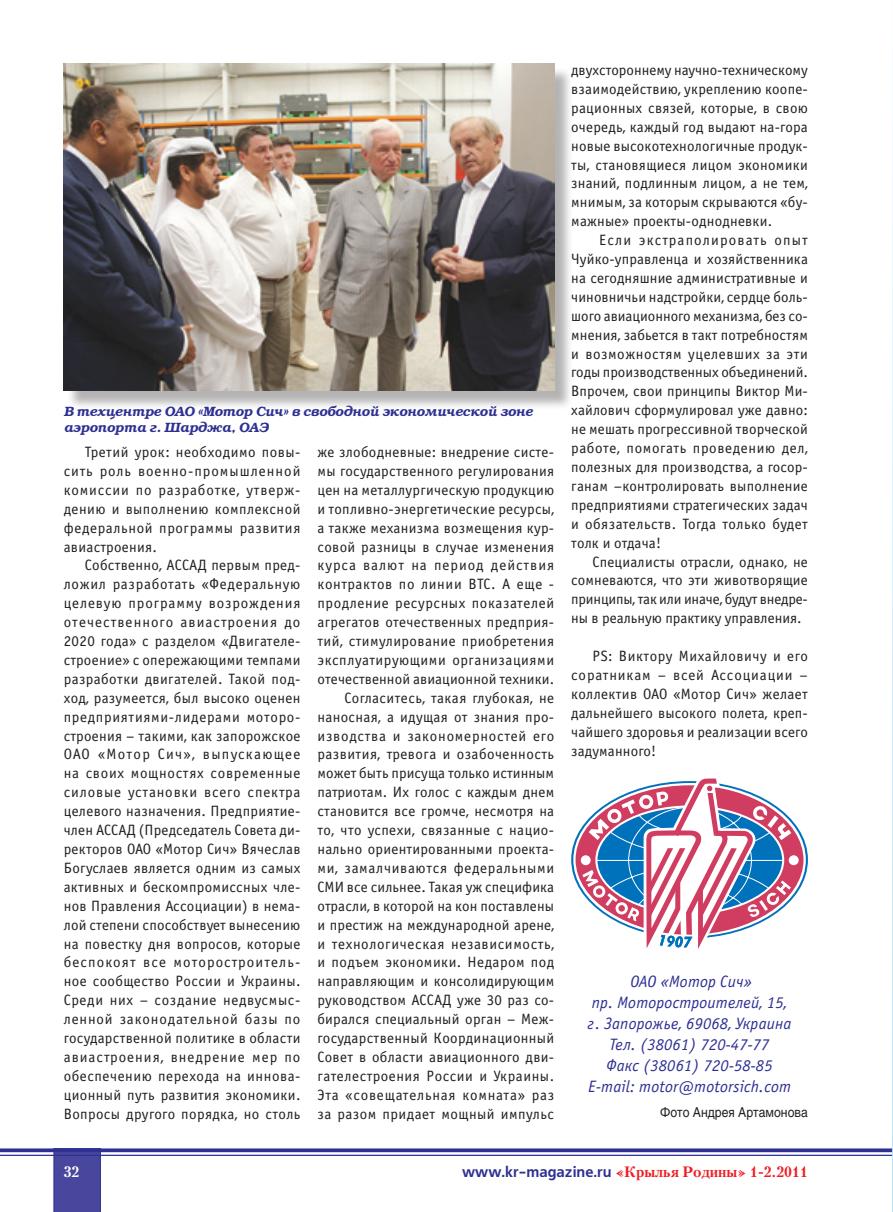
<style>
.page{position:relative;width:893px;height:1212px;background:#fff}
.page>*{position:absolute;margin:0;border:0;box-sizing:border-box;transform-origin:0 0}
.t1{font:italic 16.5px "Officina Sans C";letter-spacing:.01em;color:#2e3092}
.t2{font:15px/18.9px "Officina Sans C";letter-spacing:.015em;color:#231f20;text-align:justify}
.t3{font:700 15px "Petersburg C";color:#ee1d23}
.t4{font:700 15px "Petersburg C";color:#fff}
.podpis{font:italic 600 13.5px/16.2px "Bookman C";color:#2e3092}
.содержание{font:13.5px "Helios";color:#231f20;scale:.9 1}
.s1{font-family:"Free Set C";color:#2e3092}
</style>
<div class="page">
<div style="left:54px;top:1152px;width:47px;height:60px;background:#48479d"></div>
<svg style="left:0;top:1148px;width:892px;height:4px;background:#44469d"></svg>
<hr style="left:0;top:1154px;width:893px;height:2px;background:#2e3092">
<hr style="left:892px;top:0;width:1px;height:1212px;background:#b9e5fa">
<div style="left:66px;top:66px;width:507px;height:343px;background:#231f20;opacity:.34"></div>
<img style="left:64px;top:64px;width:490px;height:327px">
<svg style="left:573px;top:778px;width:233px;height:171px"></svg>
<p class="podpis" style="left:64px;top:403px;width:470px">В техцентре ОАО «Мотор Сич» в свободной экономической зоне аэропорта г. Шарджа, ОАЭ</p>
<p class="t2" style="left:64px;top:443px;width:238px;text-indent:21px">Третий урок: необходимо повы&shy;сить роль военно-промышленной комиссии по разработке, утверж&shy;дению и выполнению комплексной федеральной программы развития авиастроения.</p>
<p class="t2" style="left:64px;top:556px;width:238px;text-indent:21px">Собственно, АССАД первым пред&shy;ложил разработать «Федеральную целевую программу возрождения отечественного авиастроения до 2020 года» с разделом «Двигателе&shy;строение» с опережающими темпами разработки двигателей. Такой под&shy;ход, разумеется, был высоко оценен предприятиями-лидерами моторо&shy;строения – такими, как запорожское ОАО «Мотор Сич», выпускающее на своих мощностях современные силовые установки всего спектра целевого назначения. Предприятие&shy;член АССАД (Председатель Совета ди&shy;ректоров ОАО «Мотор Сич» Вячеслав Богуслаев является одним из самых активных и бескомпромиссных чле&shy;нов Правления Ассоциации) в нема&shy;лой степени способствует вынесению на повестку дня вопросов, которые беспокоят все моторостроитель&shy;ное сообщество России и Украины.<br>Среди них – создание недвусмыс&shy;ленной законодательной базы по государственной политике в области авиастроения, внедрение мер по обеспечению перехода на иннова&shy;ционный путь развития экономики.<br>Вопросы другого порядка, но столь</p>
<p class="t2" style="left:317px;top:443px;width:238px">же злободневные: внедрение систе&shy;мы государственного регулирования цен на металлургическую продукцию и топливно-энергетические ресурсы, а также механизма возмещения кур&shy;совой разницы в случае изменения курса валют на период действия контрактов по линии ВТС. А еще - продление ресурсных показателей агрегатов отечественных предприя&shy;тий, стимулирование приобретения эксплуатирующими организациями отечественной авиационной техники.</p>
<p class="t2" style="left:317px;top:688px;width:238px;text-indent:27px">Согласитесь, такая глубокая, не наносная, а идущая от знания про&shy;изводства и закономерностей его развития, тревога и озабоченность может быть присуща только истинным патриотам. Их голос с каждым днем становится все громче, несмотря на то, что успехи, связанные с нацио&shy;нально ориентированными проекта&shy;ми, замалчиваются федеральными СМИ все сильнее. Такая уж специфика отрасли, в которой на кон поставлены и престиж на международной арене, и технологическая независимость, и подъем экономики. Недаром под направляющим и консолидирующим руководством АССАД уже 30 раз со&shy;бирался специальный орган – Меж&shy;государственный Координационный Совет в области авиационного дви&shy;гателестроения России и Украины.<br>Эта «совещательная комната» раз за разом придает мощный импульс</p>
<p class="t2" style="left:571px;top:61px;width:238px">двухстороннему научно-техническому взаимодействию, укреплению коопе&shy;рационных связей, которые, в свою очередь, каждый год выдают на-гора новые высокотехнологичные продук&shy;ты, становящиеся лицом экономики знаний, подлинным лицом, а не тем, мнимым, за которым скрываются «бу&shy;мажные» проекты-однодневки.</p>
<p class="t2" style="left:571px;top:231px;width:238px;text-indent:28px">Если экстраполировать опыт Чуйко-управленца и хозяйственника на сегодняшние административные и чиновничьи надстройки, сердце боль&shy;шого авиационного механизма, без со&shy;мнения, забьется в такт потребностям и возможностям уцелевших за эти годы производственных объединений.<br>Впрочем, свои принципы Виктор Ми&shy;хайлович сформулировал уже давно: не мешать прогрессивной творческой работе, помогать проведению дел, полезных для производства, а госор&shy;ганам –контролировать выполнение предприятиями стратегических задач и обязательств. Тогда только будет толк и отдача!</p>
<p class="t2" style="left:571px;top:552px;width:238px;text-indent:21px">Специалисты отрасли, однако, не сомневаются, что эти животворящие принципы, так или иначе, будут внедре&shy;ны в реальную практику управления.</p>
<p class="t2" style="left:571px;top:647px;width:238px;text-indent:21px">PS: Виктору Михайловичу и его соратникам – всей Ассоциации – коллектив ОАО «Мотор Сич» желает дальнейшего высокого полета, креп&shy;чайшего здоровья и реализации всего задуманного!</p>
<p class="t1" style="left:630px;top:972px;width:123px">ОАО «Мотор Сич»</p>
<p class="t1" style="left:592px;top:993px;width:197px">пр. Моторостроителей, 15,</p>
<p class="t1" style="left:588px;top:1014px;width:205px">г. Запорожье, 69068, Украина</p>
<p class="t1" style="left:610px;top:1035px;width:161px">Тел. (38061) 720-47-77</p>
<p class="t1" style="left:607px;top:1056px;width:168px">Факс (38061) 720-58-85</p>
<p class="t1" style="left:588px;top:1077px;width:204px">E-mail: motor@motorsich.com</p>
<p class="содержание" style="left:660px;top:1104px;width:166px">Фото Андрея Артамонова</p>
<p class="t4" style="left:64px;top:1162px;width:17px">32</p>
<p class="t3" style="left:462px;top:1162px;width:347px"><span class="s1">www.kr-magazine.ru</span> «Крылья Родины» 1-2.2011</p>
</div>
